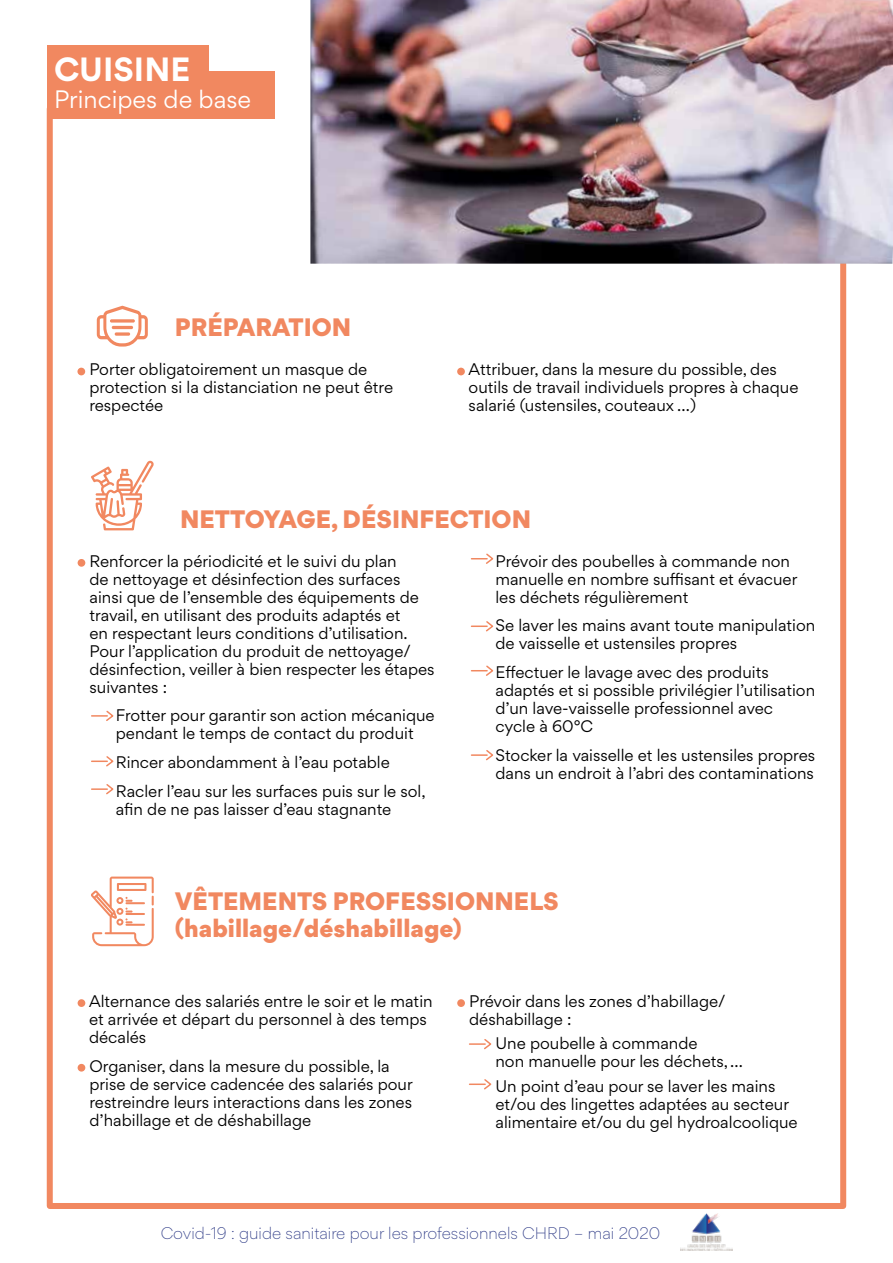
<style>
.page{position:relative;width:893px;height:1263px;background:#fff}
.page>*{position:absolute;margin:0;border:0;box-sizing:border-box;transform-origin:0 0}
.t1{font:700 30px "Gordita";color:#fff}
.t2{font:900 22.5px/27px "Gordita";color:#f18860}
.t3{font:22.5px "Gordita";color:#fff}
.t4{font:15px/18px "Gordita";color:#000}
.t5{font:300 15px "Gordita";color:#283583}
</style>
<div class="page">
<img style="left:680px;top:1213px;width:52px;height:37px">
<div style="left:47px;top:105px;width:799px;height:1104px;border:6px solid #f18860"></div>
<div style="left:47px;top:45px;width:161px;height:52px;background:#f18860"></div>
<div style="left:47px;top:71px;width:227px;height:48px;background:#f18860"></div>
<div style="left:77px;top:368px;width:8px;height:7px;background:#f18860;border-radius:50%"></div>
<div style="left:457px;top:368px;width:8px;height:7px;background:#f18860;border-radius:50%"></div>
<svg style="left:97px;top:306px;width:51px;height:41px"></svg>
<svg style="left:110px;top:319px;width:25px;height:4px"></svg>
<hr style="left:112px;top:326px;width:21px;height:3px;background:#f18860;border-radius:2px">
<svg style="left:115px;top:332px;width:15px;height:4px"></svg>
<div style="left:78px;top:999px;width:7px;height:8px;background:#f18860;border-radius:50%"></div>
<div style="left:78px;top:1064px;width:7px;height:7px;background:#f18860;border-radius:50%"></div>
<div style="left:457px;top:999px;width:8px;height:8px;background:#f18860;border-radius:50%"></div>
<svg style="left:470px;top:1039px;width:22px;height:11px"></svg>
<svg style="left:470px;top:1079px;width:22px;height:11px"></svg>
<div style="left:78px;top:559px;width:7px;height:8px;background:#f18860;border-radius:50%"></div>
<svg style="left:92px;top:710px;width:22px;height:11px"></svg>
<svg style="left:92px;top:756px;width:22px;height:11px"></svg>
<svg style="left:92px;top:784px;width:22px;height:11px"></svg>
<svg style="left:471px;top:553px;width:23px;height:11px"></svg>
<svg style="left:471px;top:621px;width:23px;height:11px"></svg>
<svg style="left:471px;top:665px;width:23px;height:11px"></svg>
<svg style="left:471px;top:750px;width:23px;height:11px"></svg>
<svg style="left:91px;top:460px;width:63px;height:70px"></svg>
<svg style="left:91px;top:876px;width:63px;height:70px"></svg>
<img style="left:310px;top:0;width:583px;height:264px">
<h1 class="t1" style="left:54px;top:45px;width:138px">CUISINE</h1>
<h2 class="t3" style="left:54px;top:82px;width:199px">Principes de base</h2>
<h2 class="t2" style="left:175px;top:313px;width:178px">PRÉPARATION</h2>
<p class="t4" style="left:89px;top:360px;width:305px">Porter obligatoirement un masque de protection si la distanciation ne peut être respectée</p>
<p class="t4" style="left:469px;top:360px;width:331px">Attribuer, dans la mesure du possible, des outils de travail individuels propres à chaque salarié (ustensiles, couteaux …)</p>
<h2 class="t2" style="left:180px;top:505px;width:353px">NETTOYAGE, DÉSINFECTION</h2>
<p class="t4" style="left:90px;top:552px;width:347px">Renforcer la périodicité et le suivi du plan<br>de nettoyage et désinfection des surfaces ainsi que de l’ensemble des équipements de travail, en utilisant des produits adaptés et<br>en respectant leurs conditions d’utilisation.<br>Pour l’application du produit de nettoyage/ désinfection, veiller à bien respecter les étapes suivantes :</p>
<p class="t4" style="left:116px;top:706px;width:320px">Frotter pour garantir son action mécanique pendant le temps de contact du produit</p>
<p class="t4" style="left:116px;top:748px;width:311px;line-height:28.7px">Rincer abondamment à l’eau potable<br>Racler l’eau sur les surfaces puis sur le sol,</p>
<p class="t4" style="left:116px;top:800px;width:277px">afin de ne pas laisser d’eau stagnante</p>
<p class="t4" style="left:495px;top:552px;width:303px">Prévoir des poubelles à commande non manuelle en nombre suffisant et évacuer les déchets régulièrement</p>
<p class="t4" style="left:495px;top:616px;width:321px">Se laver les mains avant toute manipulation de vaisselle et ustensiles propres</p>
<p class="t4" style="left:495px;top:663px;width:321px">Effectuer le lavage avec des produits adaptés et si possible privilégier l’utilisation d’un lave-vaisselle professionnel avec cycle à 60°C</p>
<p class="t4" style="left:495px;top:746px;width:321px">Stocker la vaisselle et les ustensiles propres dans un endroit à l’abri des contaminations</p>
<h2 class="t2" style="left:175px;top:887px;width:385px">VÊTEMENTS PROFESSIONNELS (habillage/déshabillage)</h2>
<p class="t4" style="left:89px;top:992px;width:345px">Alternance des salariés entre le soir et le matin et arrivée et départ du personnel à des temps décalés</p>
<p class="t4" style="left:90px;top:1056px;width:325px">Organiser, dans la mesure du possible, la prise de service cadencée des salariés pour restreindre leurs interactions dans les zones d’habillage et de déshabillage</p>
<p class="t4" style="left:469px;top:992px;width:258px">Prévoir dans les zones d’habillage/ déshabillage :</p>
<p class="t4" style="left:495px;top:1034px;width:249px">Une poubelle à commande<br>non manuelle pour les déchets, …</p>
<p class="t4" style="left:495px;top:1077px;width:304px">Un point d’eau pour se laver les mains et/ou des lingettes adaptées au secteur alimentaire et/ou du gel hydroalcoolique</p>
<p class="t5" style="left:161px;top:1222px;width:501px">Covid-19 : guide sanitaire pour les professionnels CHRD – mai 2020</p>
</div>
